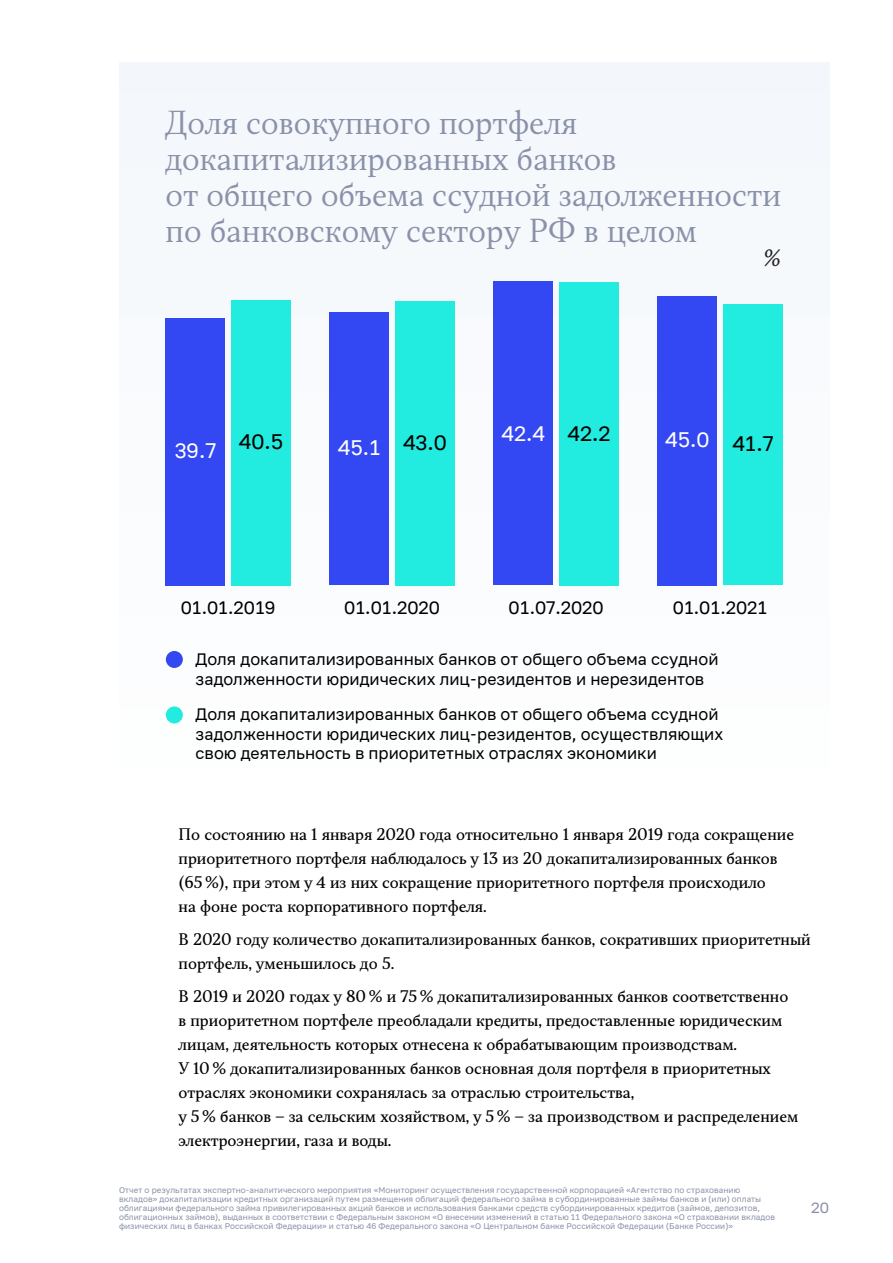
<style>
.page{position:relative;width:893px;height:1263px;background:#fff}
.page>*{position:absolute;margin:0;border:0;box-sizing:border-box;transform-origin:0 0}
.t1{font:300 30px/36px "TT Jenevers";color:#8b91a9}
.t2{font:21px "PT Russia Text";color:#fff}
.t3{font:italic 21px "TT Jenevers";color:#231f20}
.t4{font:18px "PT Russia Text";color:#000}
.t5{font:16.5px/19.8px "PT Russia Text";color:#000}
.Текст___Абзац{font:15px/24px "TT Jenevers";color:#000}
.t6{font:15px "PT Russia Text";color:#8b91a9}
.t7{font:8.25px/9px "PT Russia Text";letter-spacing:.005em;color:#8b91a9}
.s1{color:#000}
</style>
<div class="page">
<div style="left:119px;top:63px;width:710px;height:744px;background:#f9fbfd"></div>
<div style="left:231px;top:300px;width:59px;height:285px;background:#22ebdf"></div>
<div style="left:395px;top:301px;width:59px;height:284px;background:#22ebdf"></div>
<div style="left:559px;top:282px;width:59px;height:303px;background:#22ebdf"></div>
<div style="left:723px;top:304px;width:59px;height:281px;background:#22ebdf"></div>
<div style="left:166px;top:318px;width:59px;height:267px;background:#3347f2"></div>
<div style="left:330px;top:312px;width:59px;height:273px;background:#3347f2"></div>
<div style="left:494px;top:281px;width:59px;height:304px;background:#3347f2"></div>
<div style="left:658px;top:296px;width:59px;height:289px;background:#3347f2"></div>
<div style="left:166px;top:651px;width:17px;height:17px;background:#3347f2;border-radius:50%"></div>
<div style="left:166px;top:706px;width:17px;height:17px;background:#22ebdf;border-radius:50%"></div>
<p class="t1" style="left:166px;top:105px;width:617px">Доля совокупного портфеля докапитализированных банков<br>от общего объема ссудной задолженности по банковскому сектору РФ в целом</p>
<p class="t3" style="left:763px;top:245px;width:19px">%</p>
<p class="t2" style="left:175px;top:438px;width:110px">39.7 <sup>40.5</sup></p>
<p class="t2" style="left:338px;top:436px;width:110px">45.1 <sup>43.0</sup></p>
<p class="t2" style="left:502px;top:421px;width:110px">42.4 <span class="s1">42.2</span></p>
<p class="t2" style="left:665px;top:428px;width:110px">45.0 <span class="s1">41.7</span></p>
<p class="t4" style="left:181px;top:598px;width:96px">01.01.2019</p>
<p class="t4" style="left:344px;top:598px;width:97px">01.01.2020</p>
<p class="t4" style="left:509px;top:598px;width:97px">01.07.2020</p>
<p class="t4" style="left:673px;top:598px;width:96px">01.01.2021</p>
<p class="t5" style="left:196px;top:649px;width:524px">Доля докапитализированных банков от общего объема ссудной задолженности юридических лиц-резидентов и нерезидентов</p>
<p class="t5" style="left:196px;top:704px;width:529px">Доля докапитализированных банков от общего объема ссудной задолженности юридических лиц-резидентов, осуществляющих свою деятельность в приоритетных отраслях экономики</p>
<p class="Текст___Абзац" style="left:179px;top:823px;width:617px">По состоянию на 1 января 2020 года относительно 1 января 2019 года сокращение приоритетного портфеля наблюдалось у 13 из 20 докапитализированных банков (65 %), при этом у 4 из них сокращение приоритетного портфеля происходило<br>на фоне роста корпоративного портфеля.</p>
<p class="Текст___Абзац" style="left:179px;top:927px;width:634px">В 2020 году количество докапитализированных банков, сокративших приоритетный портфель, уменьшилось до 5.</p>
<p class="Текст___Абзац" style="left:179px;top:984px;width:621px">В 2019 и 2020 годах у 80 % и 75 % докапитализированных банков соответственно в приоритетном портфеле преобладали кредиты, предоставленные юридическим лицам, деятельность которых отнесена к обрабатывающим производствам.<br>У 10 % докапитализированных банков основная доля портфеля в приоритетных отраслях экономики сохранялась за отраслью строительства,<br>у 5 % банков – за сельским хозяйством, у 5 % – за производством и распределением электроэнергии, газа и воды.</p>
<p class="t7" style="left:119px;top:1185px;width:657px">Отчет о результатах экспертно-аналитического мероприятия «Мониторинг осуществления государственной корпорацией «Агентство по страхованию вкладов» докапитализации кредитных организаций путем размещения облигаций федерального займа в субординированные займы банков и (или) оплаты облигациями федерального займа привилегированных акций банков и использования банками средств субординированных кредитов (займов, депозитов, облигационных займов), выданных в соответствии с Федеральным законом «О внесении изменений в статью 11 Федерального закона «О страховании вкладов физических лиц в банках Российской Федерации» и статью 46 Федерального закона «О Центральном банке Российской Федерации (Банке России)»</p>
<p class="t6" style="left:811px;top:1199px;width:19px">20</p>
</div>
